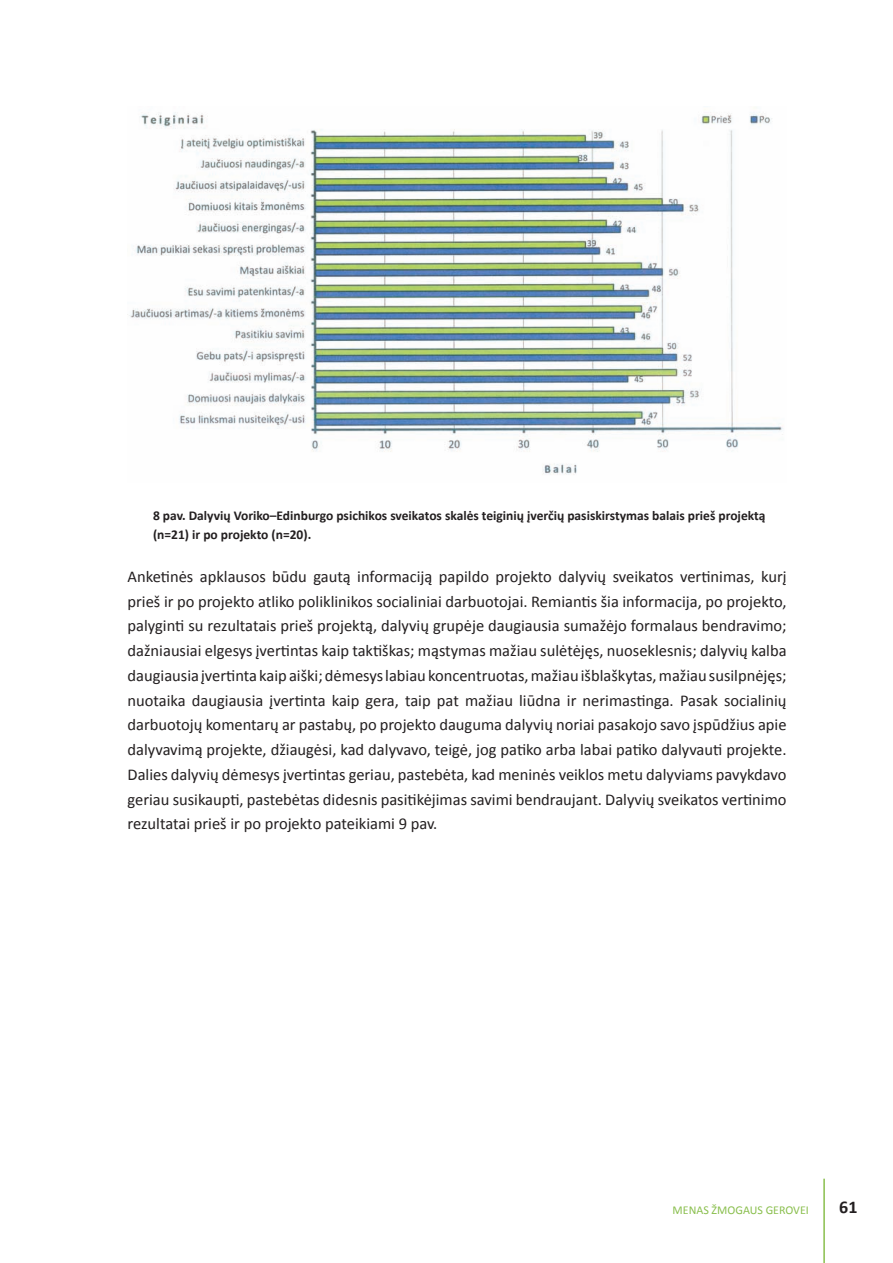
<style>
.page{position:relative;width:893px;height:1263px;background:#fff}
.page>*{position:absolute;margin:0;border:0;box-sizing:border-box;transform-origin:0 0}
.t1{font:700 18px "Calibri";color:#231f20}
.t2{font:16.5px/24.8px "Calibri";color:#231f20;text-align:justify}
.t3{font:700 13.5px/19.5px "Calibri";color:#231f20}
.t4{font:12px "Calibri";color:#8abf4e}
</style>
<div class="page">
<hr style="left:823px;top:1179px;width:2px;height:84px;background:#8abf4e">
<img style="left:129px;top:112px;width:654px;height:363px">
<p class="t3" style="left:153px;top:505px;width:614px">8 pav. Dalyvių Voriko–Edinburgo psichikos sveikatos skalės teiginių įverčių pasiskirstymas balais prieš projektą (n=21) ir po projekto (n=20).</p>
<p class="t2" style="left:128px;top:564px;width:661px">Anketinės apklausos būdu gautą informaciją papildo projekto dalyvių sveikatos vertinimas, kurį prieš ir po projekto atliko poliklinikos socialiniai darbuotojai. Remiantis šia informacija, po projekto, palyginti su rezultatais prieš projektą, dalyvių grupėje daugiausia sumažėjo formalaus bendravimo; dažniausiai elgesys įvertintas kaip taktiškas; mąstymas mažiau sulėtėjęs, nuoseklesnis; dalyvių kalba daugiausia įvertinta kaip aiški; dėmesys labiau koncentruotas, mažiau išblaškytas, mažiau susilpnėjęs; nuotaika daugiausia įvertinta kaip gera, taip pat mažiau liūdna ir nerimastinga. Pasak socialinių darbuotojų komentarų ar pastabų, po projekto dauguma dalyvių noriai pasakojo savo įspūdžius apie dalyvavimą projekte, džiaugėsi, kad dalyvavo, teigė, jog patiko arba labai patiko dalyvauti projekte.<br>Dalies dalyvių dėmesys įvertintas geriau, pastebėta, kad meninės veiklos metu dalyviams pavykdavo geriau susikaupti, pastebėtas didesnis pasitikėjimas savimi bendraujant. Dalyvių sveikatos vertinimo rezultatai prieš ir po projekto pateikiami 9 pav.</p>
<p class="t4" style="left:673px;top:1202px;width:138px">MENAS ŽMOGAUS GEROVEI</p>
<p class="t1" style="left:839px;top:1195px;width:20px">61</p>
</div>
